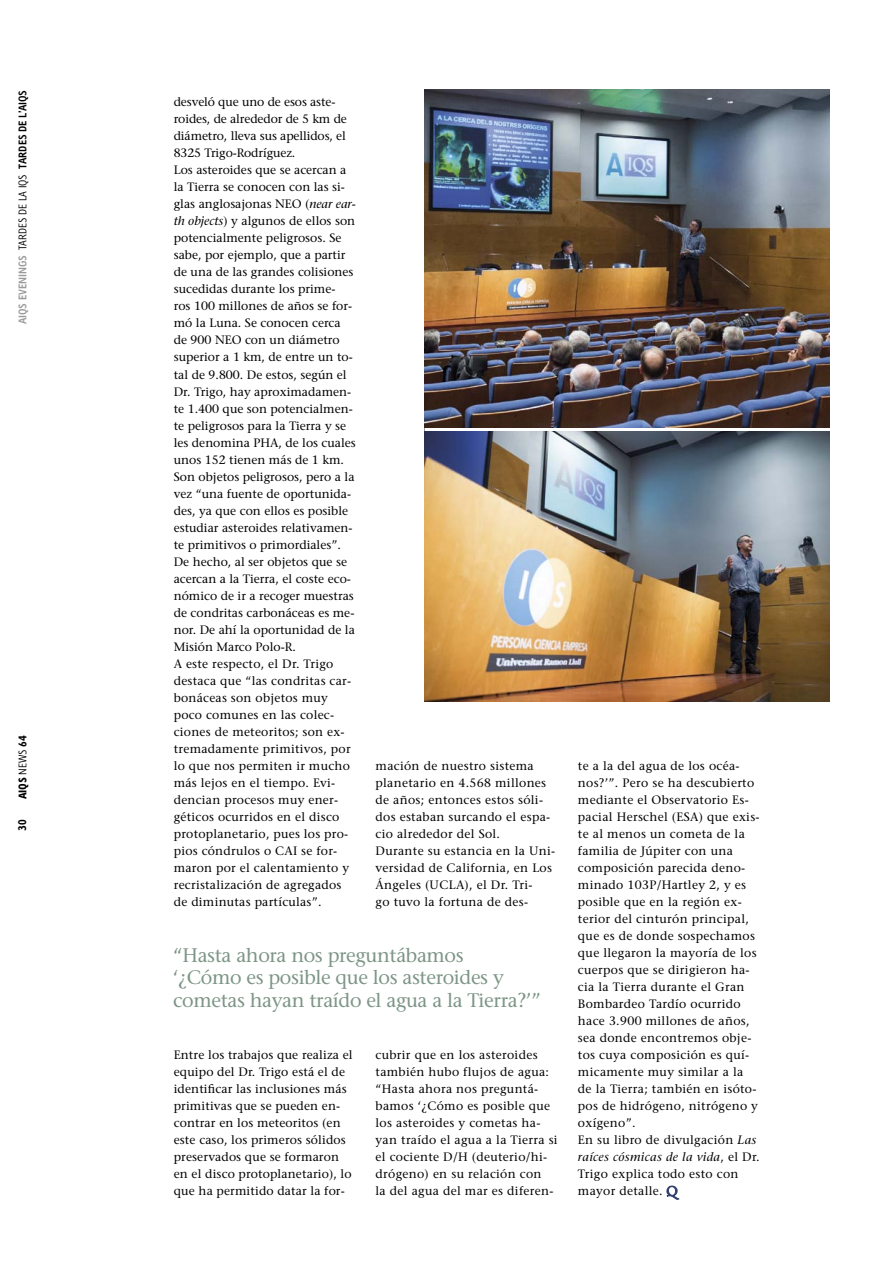
<style>
.page{position:relative;width:893px;height:1263px;background:#fff}
.page>*{position:absolute;margin:0;border:0;box-sizing:border-box;transform-origin:0 0}
.t1{font:19.5px/22.5px "Stone Serif LT";letter-spacing:-.02em;color:#7d9586}
.t2{font:12.15px/17px "Stone Serif LT";letter-spacing:.02em;color:#000}
.t3{font:12.15px/17px "Stone Serif LT";color:#000}
.t4{font:700 10.5px "Linotype Tetria";color:#000}
.t5{font:10.5px "Linotype Tetria Black Tab";color:#000}
.s1{color:#9c9b9b}
.s2{font-weight:300}
.s3{font-family:"Linotype Tetria Light Tab"}
.s4{font-style:italic}
</style>
<div class="page">
<svg style="left:666px;top:1186px;width:13px;height:13px"></svg>
<img style="left:424px;top:89px;width:405px;height:613px">
<hr style="left:424px;top:428px;width:415px;height:3px;background:#fff">
<p class="t4" style="left:16px;top:324px;width:235px;rotate:-90deg"><span class="s1">AIQS evenings</span> <span class="s2">Tardes de la IQS</span> Tardes de l’AIQS</p>
<p class="t5" style="left:16px;top:799px;width:65px;rotate:-90deg">AIQS <span class="s3">NEWS</span> 64</p>
<p class="t5" style="left:15px;top:831px;width:13px;rotate:-90deg">30</p>
<p class="t3" style="left:174px;top:94px;width:184px">desveló que uno de esos aste&shy;roides, de alrededor de 5 km de diámetro, lleva sus apellidos, el<br>8325 Trigo-Rodríguez.<br>Los asteroides que se acercan a la Tierra se conocen con las si&shy;glas anglosajonas NEO (<span class="s4">near ear&shy;th objects</span>) y algunos de ellos son potencialmente peligrosos. Se sabe, por ejemplo, que a partir de una de las grandes colisiones sucedidas durante los prime-<br>ros 100 millones de años se for&shy;mó la Luna. Se conocen cerca de 900 NEO con un diámetro superior a 1 km, de entre un to&shy;tal de 9.800. De estos, según el<br>Dr. Trigo, hay aproximadamen&shy;te 1.400 que son potencialmen&shy;te peligrosos para la Tierra y se les denomina PHA, de los cuales unos 152 tienen más de 1 km.<br>Son objetos peligrosos, pero a la vez “una fuente de oportunida&shy;des, ya que con ellos es posible estudiar asteroides relativamen&shy;te primitivos o primordiales”.<br>De hecho, al ser objetos que se acercan a la Tierra, el coste eco&shy;nómico de ir a recoger muestras de condritas carbonáceas es me&shy;nor. De ahí la oportunidad de la<br>Misión Marco Polo-R.<br>A este respecto, el Dr. Trigo destaca que “las condritas car&shy;bonáceas son objetos muy poco comunes en las colec&shy;ciones de meteoritos; son ex&shy;tremadamente primitivos, por lo que nos permiten ir mucho más lejos en el tiempo. Evi&shy;dencian procesos muy ener&shy;géticos ocurridos en el disco protoplanetario, pues los pro&shy;pios cóndrulos o CAI se for&shy;maron por el calentamiento y recristalización de agregados de diminutas partículas”.</p>
<p class="t2" style="left:376px;top:757px;width:181px">mación de nuestro sistema planetario en 4.568 millones de años; entonces estos sóli&shy;dos estaban surcando el espa&shy;cio alrededor del Sol.<br>Durante su estancia en la Uni&shy;versidad de California, en Los<br>Ángeles (UCLA), el Dr. Tri-<br>go tuvo la fortuna de des-</p>
<h1 class="t1" style="left:173px;top:944px;width:369px">“Hasta ahora nos preguntábamos<br>‘¿Cómo es posible que los asteroides y cometas hayan traído el agua a la Tierra?’”</h1>
<p class="t2" style="left:174px;top:1046px;width:180px">Entre los trabajos que realiza el equipo del Dr. Trigo está el de identificar las inclusiones más primitivas que se pueden en&shy;contrar en los meteoritos (en este caso, los primeros sólidos preservados que se formaron en el disco protoplanetario), lo que ha permitido datar la for-</p>
<p class="t2" style="left:376px;top:1046px;width:184px">cubrir que en los asteroides también hubo flujos de agua: “Hasta ahora nos preguntá&shy;bamos ‘¿Cómo es posible que los asteroides y cometas ha&shy;yan traído el agua a la Tierra si el cociente D/H (deuterio/hi&shy;drógeno) en su relación con<br>la del agua del mar es diferen-</p>
<p class="t2" style="left:578px;top:757px;width:183px">te a la del agua de los océa&shy;nos?’”. Pero se ha descubierto mediante el Observatorio Es&shy;pacial Herschel (ESA) que exis&shy;te al menos un cometa de la familia de Júpiter con una composición parecida deno&shy;minado 103P/Hartley 2, y es posible que en la región ex&shy;terior del cinturón principal, que es de donde sospechamos que llegaron la mayoría de los cuerpos que se dirigieron ha&shy;cia la Tierra durante el Gran<br>Bombardeo Tardío ocurrido hace 3.900 millones de años, sea donde encontremos obje&shy;tos cuya composición es quí&shy;micamente muy similar a la de la Tierra; también en isóto&shy;pos de hidrógeno, nitrógeno y oxígeno”.<br>En su libro de divulgación <span class="s4">Las raíces cósmicas de la vida</span>, el Dr.<br>Trigo explica todo esto con mayor detalle.</p>
</div>
